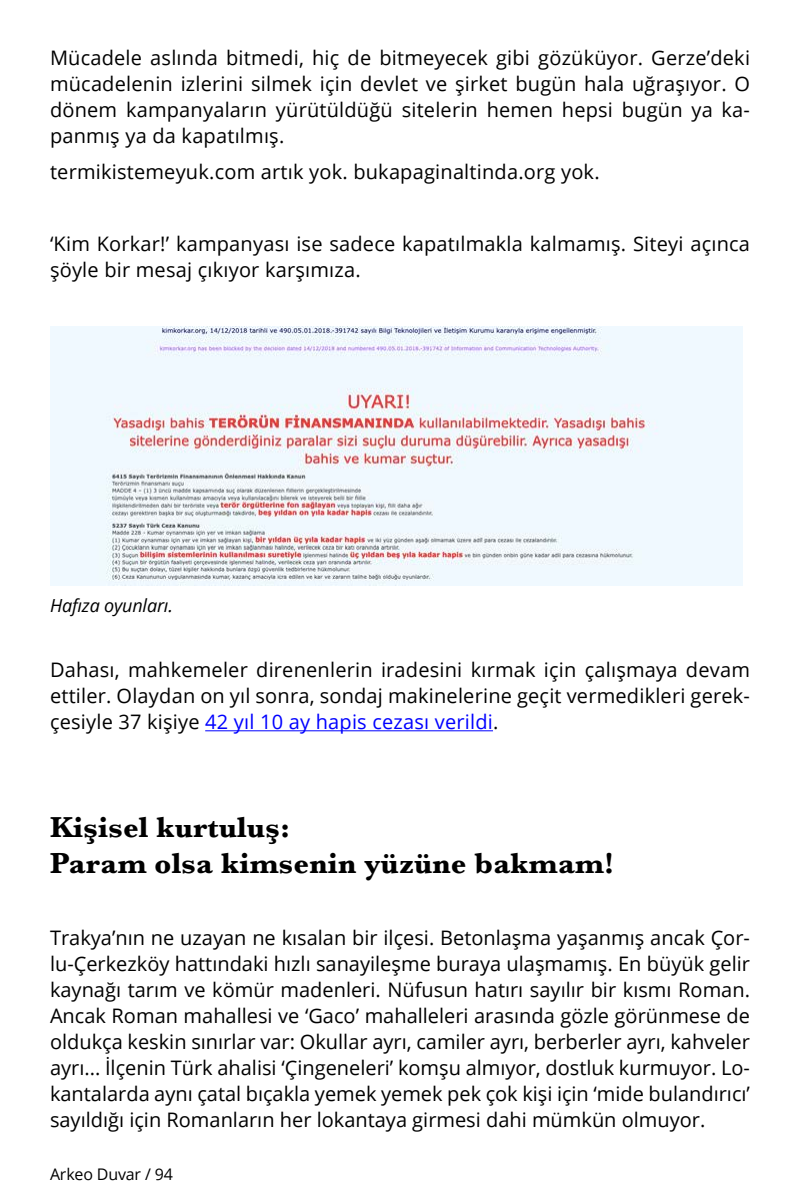
<style>
.page{position:relative;width:800px;height:1200px;background:#fff}
.page>*{position:absolute;margin:0;border:0;box-sizing:border-box;transform-origin:0 0}
.t1{font:700 30px/36px "Baskerville";letter-spacing:.01em;color:#000}
.t2{font:20px/26px "Open Sans";letter-spacing:.01em;color:#000;text-align:justify}
.t3{font:italic 18px "Open Sans";letter-spacing:-.01em;color:#000}
.t4{font:16px "Open Sans";letter-spacing:-.01em;color:#000}
.s1{color:#00f}
</style>
<div class="page">
<hr style="left:205px;top:730px;width:288px;height:1px;background:#00f">
<img style="left:50px;top:326px;width:692px;height:260px">
<p class="t2" style="left:50px;top:45px;width:702px">Mücadele aslında bitmedi, hiç de bitmeyecek gibi gözüküyor. Gerze’deki mücadelenin izlerini silmek için devlet ve şirket bugün hala uğraşıyor. O dönem kampanyaların yürütüldüğü sitelerin hemen hepsi bugün ya ka&shy;panmış ya da kapatılmış.</p>
<p class="t2" style="left:50px;top:159px;width:551px">termikistemeyuk.com artık yok. bukapaginaltinda.org yok.</p>
<p class="t2" style="left:50px;top:231px;width:701px">‘Kim Korkar!’ kampanyası ise sadece kapatılmakla kalmamış. Siteyi açınca şöyle bir mesaj çıkıyor karşımıza.</p>
<p class="t3" style="left:50px;top:593px;width:124px">Hafıza oyunları.</p>
<p class="t2" style="left:50px;top:657px;width:702px">Dahası, mahkemeler direnenlerin iradesini kırmak için çalışmaya devam ettiler. Olaydan on yıl sonra, sondaj makinelerine geçit vermedikleri gerek&shy;çesiyle 37 kişiye <span class="s1">42 yıl 10 ay hapis cezası verildi</span>.</p>
<h1 class="t1" style="left:50px;top:810px;width:566px">Kişisel kurtuluş:<br>Param olsa kimsenin yüzüne bakmam!</h1>
<p class="t2" style="left:50px;top:925px;width:702px">Trakya’nın ne uzayan ne kısalan bir ilçesi. Betonlaşma yaşanmış ancak Çor&shy;lu-Çerkezköy hattındaki hızlı sanayileşme buraya ulaşmamış. En büyük gelir kaynağı tarım ve kömür madenleri. Nüfusun hatırı sayılır bir kısmı Roman.<br>Ancak Roman mahallesi ve ‘Gaco’ mahalleleri arasında gözle görünmese de oldukça keskin sınırlar var: Okullar ayrı, camiler ayrı, berberler ayrı, kahveler ayrı... İlçenin Türk ahalisi ‘Çingeneleri’ komşu almıyor, dostluk kurmuyor. Lo&shy;kantalarda aynı çatal bıçakla yemek yemek pek çok kişi için ‘mide bulandırıcı’ sayıldığı için Romanların her lokantaya girmesi dahi mümkün olmuyor.</p>
<p class="t4" style="left:50px;top:1163px;width:124px">Arkeo Duvar / 94</p>
</div>
